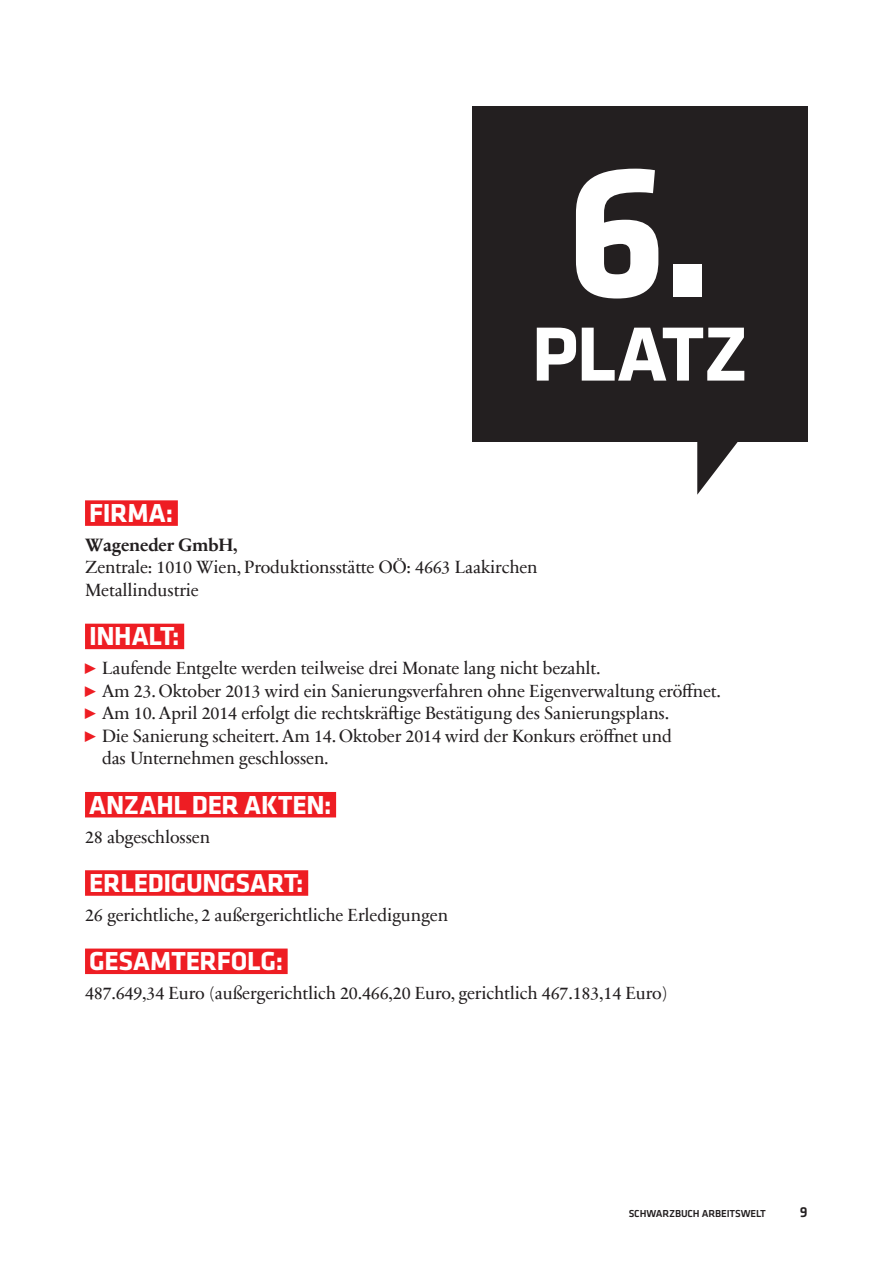
<style>
.page{position:relative;width:893px;height:1263px;background:#fff}
.page>*{position:absolute;margin:0;border:0;box-sizing:border-box;transform-origin:0 0}
.t1{font:700 195px "Klavika Basic";color:#fff}
.t2{font:700 79.5px "Klavika Basic";letter-spacing:-.015em;color:#fff}
.t3{font:700 27px "Klavika Basic";letter-spacing:-.01em;color:#fff}
.t4{font:18px/22.5px "Sabon Next Com";letter-spacing:-.01em;color:#231f20}
.t5{font:700 18px "Sabon Next Com";letter-spacing:-.01em;color:#231f20}
.t6{font:500 15px "Klavika Basic";color:#231f20}
.t7{font:500 10.5px "Klavika Basic";letter-spacing:-.01em;color:#231f20}
</style>
<div class="page">
<svg style="left:697px;top:442px;width:41px;height:53px"></svg>
<div style="left:472px;top:106px;width:336px;height:336px;background:#231f20"></div>
<div style="left:85px;top:500px;width:93px;height:26px;background:#ee1d23"></div>
<div style="left:85px;top:624px;width:99px;height:25px;background:#ee1d23"></div>
<div style="left:85px;top:792px;width:251px;height:25px;background:#ee1d23"></div>
<div style="left:85px;top:870px;width:223px;height:26px;background:#ee1d23"></div>
<div style="left:85px;top:948px;width:203px;height:26px;background:#ee1d23"></div>
<h1 class="t1" style="left:566px;top:91px;width:149px">6.</h1>
<h2 class="t2" style="left:532px;top:297px;width:218px">PLATZ</h2>
<h3 class="t3" style="left:89px;top:493px;width:86px">FIRMA:</h3>
<p class="t5" style="left:85px;top:531px;width:154px">Wageneder GmbH,</p>
<p class="t4" style="left:85px;top:555px;width:454px">Zentrale: 1010 Wien, Produktionsstätte OÖ: 4663 Laakirchen<br>Metallindustrie</p>
<h3 class="t3" style="left:89px;top:617px;width:92px">INHALT:</h3>
<p class="t4" style="left:102px;top:656px;width:620px">Laufende Entgelte werden teilweise drei Monate lang nicht bezahlt.<br>Am 23. Oktober 2013 wird ein Sanierungsverfahren ohne Eigenverwaltung eröffnet.<br>Am 10. April 2014 erfolgt die rechtskräftige Bestätigung des Sanierungsplans.<br>Die Sanierung scheitert. Am 14. Oktober 2014 wird der Konkurs eröffnet und<br>das Unternehmen geschlossen.</p>
<h3 class="t3" style="left:89px;top:785px;width:244px">ANZAHL DER AKTEN:</h3>
<p class="t4" style="left:85px;top:824px;width:127px">28 abgeschlossen</p>
<h3 class="t3" style="left:89px;top:863px;width:216px">ERLEDIGUNGSART:</h3>
<p class="t4" style="left:85px;top:903px;width:365px">26 gerichtliche, 2 außergerichtliche Erledigungen</p>
<h3 class="t3" style="left:89px;top:942px;width:195px">GESAMTERFOLG:</h3>
<p class="t4" style="left:85px;top:981px;width:584px">487.649,34 Euro (außergerichtlich 20.466,20 Euro, gerichtlich 467.183,14 Euro)</p>
<p class="t7" style="left:629px;top:1207px;width:139px">SCHWARZBUCH ARBEITSWELT</p>
<p class="t6" style="left:800px;top:1202px;width:9px">9</p>
</div>
